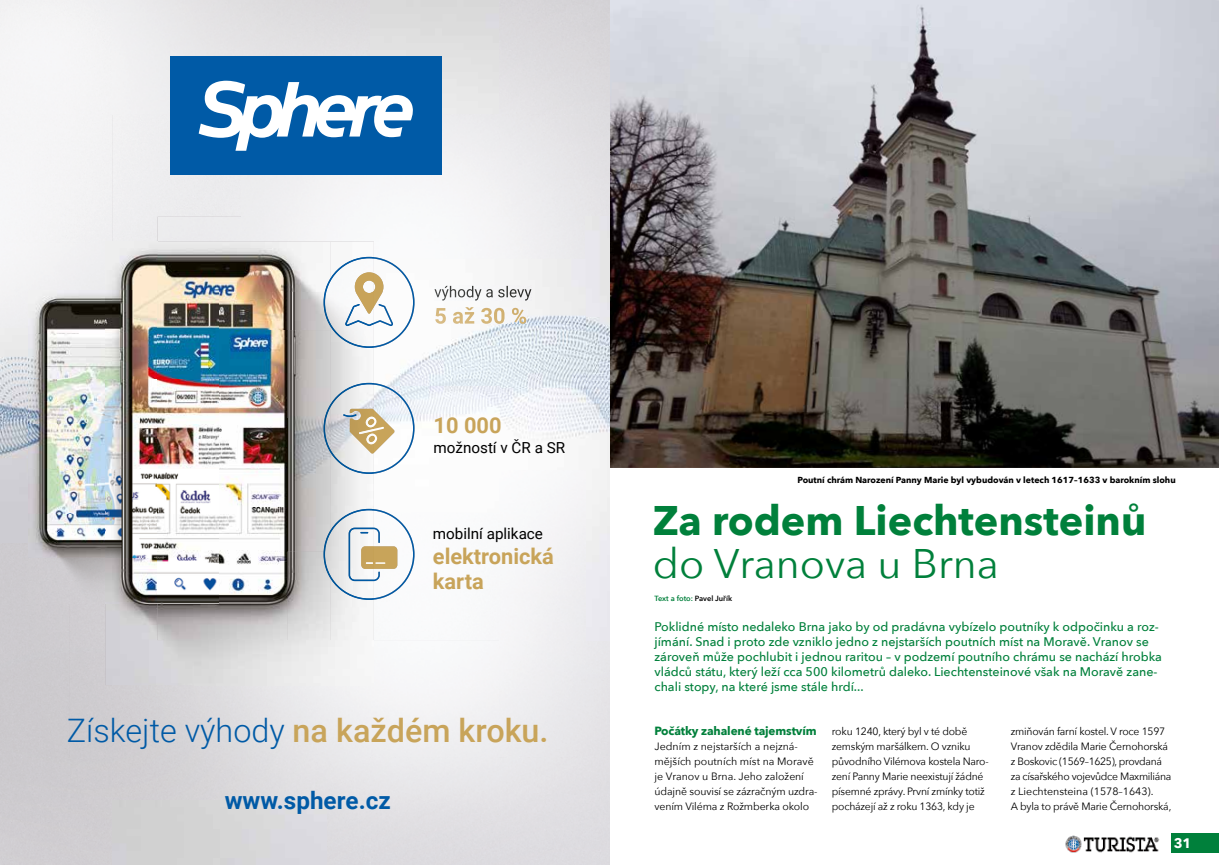
<style>
.page{position:relative;width:1219px;height:865px;background:#fff}
.page>*{position:absolute;margin:0;border:0;box-sizing:border-box;transform-origin:0 0}
.t1{font:700 41.25px "Avenir Next";color:#00803b}
.t2{font:41.25px "Avenir Next";color:#00803b}
.t3{font:300 32.38px "Roboto";color:#005aa6}
.t4{font:700 24.25px "Roboto";color:#005aa6}
.t5{font:700 21.88px/25.2px "Roboto";color:#c8a45a}
.t6{font:15.25px "Roboto";color:#000}
.t7{font:700 13.75px "Avenir Next";color:#fff}
.t8{font:500 12.5px/15px "Avenir Next";color:#00803b}
.t9{font:700 11.88px "Avenir Next";letter-spacing:-.01em;color:#00803b}
.t10{font:10.62px/15px "Avenir Next";letter-spacing:-.02em;color:#000}
.t11{font:10.62px/15px "Avenir Next";color:#000}
.t12{font:700 8.75px "Avenir Next";color:#000}
.t13{font:600 7.5px "Avenir Next";color:#00803b}
.s1{font-weight:500;color:#c8a45a}
.s2{color:#000}
</style>
<div class="page">
<div style="left:1171px;top:833px;width:48px;height:20px;background:#00803b"></div>
<img style="left:1065px;top:835px;width:95px;height:18px">
<img style="left:609px;top:0;width:610px;height:468px">
<img style="left:0;top:329px;width:29px;height:214px">
<div style="left:170px;top:56px;width:272px;height:119px;background:#005aa6"></div>
<svg style="left:199px;top:81px;width:214px;height:70px"></svg>
<img style="left:585px;top:217px;width:24px;height:423px">
<img style="left:390px;top:259px;width:196px;height:381px">
<img style="left:434px;top:286px;width:97px;height:14px">
<img style="left:435px;top:307px;width:91px;height:17px">
<svg style="left:374px;top:383px;width:41px;height:91px"></svg>
<img style="left:29px;top:290px;width:77px;height:313px">
<img style="left:106px;top:242px;width:51px;height:361px">
<img style="left:106px;top:603px;width:89px;height:82px">
<img style="left:157px;top:242px;width:174px;height:88px">
<img style="left:331px;top:242px;width:43px;height:398px">
<img style="left:218px;top:330px;width:69px;height:265px">
<img style="left:287px;top:330px;width:44px;height:310px">
<img style="left:157px;top:595px;width:130px;height:45px">
<img style="left:324px;top:383px;width:50px;height:91px">
<svg style="left:374px;top:257px;width:41px;height:91px"></svg>
<img style="left:324px;top:257px;width:50px;height:91px">
<svg style="left:374px;top:509px;width:41px;height:91px"></svg>
<img style="left:324px;top:509px;width:50px;height:91px">
<img style="left:157px;top:290px;width:61px;height:313px">
<h3 class="t5" style="left:433px;top:411px;width:70px">10 000</h3>
<h3 class="t6" style="left:433px;top:437px;width:133px">možností v ČR a SR</h3>
<h3 class="t6" style="left:433px;top:523px;width:112px">mobilní aplikace</h3>
<h3 class="t5" style="left:433px;top:543px;width:123px">elektronická karta</h3>
<h2 class="t3" style="left:67px;top:708px;width:483px">Získejte výhody <span class="s1">na každém kroku.</span></h2>
<h3 class="t4" style="left:225px;top:783px;width:167px">www.sphere.cz</h3>
<p class="t12" style="left:797px;top:472px;width:380px">Poutní chrám Narození Panny Marie byl vybudován v letech 1617–1633 v barokním slohu</p>
<h1 class="t1" style="left:653px;top:485px;width:495px">Za rodem Liechtensteinů</h1>
<h1 class="t2" style="left:653px;top:528px;width:348px">do Vranova u Brna</h1>
<p class="t13" style="left:654px;top:592px;width:79px">Text a foto: <span class="s2">Pavel Juřík</span></p>
<p class="t8" style="left:654px;top:619px;width:509px">Poklidné místo nedaleko Brna jako by od pradávna vybízelo poutníky k odpočinku a roz&shy;jímání. Snad i proto zde vzniklo jedno z nejstarších poutních míst na Moravě. Vranov se zároveň může pochlubit i jednou raritou – v podzemí poutního chrámu se nachází hrobka vládců státu, který leží cca 500 kilometrů daleko. Liechtensteinové však na Moravě zane&shy;chali stopy, na které jsme stále hrdí...</p>
<p class="t9" style="left:654px;top:721px;width:164px">Počátky zahalené tajemstvím</p>
<p class="t11" style="left:654px;top:738px;width:165px">Jedním z nejstarších a nejzná&shy;mějších poutních míst na Moravě je Vranov u Brna. Jeho založení údajně souvisí se zázračným uzdra&shy;vením Viléma z Rožmberka okolo</p>
<p class="t10" style="left:832px;top:723px;width:158px">roku 1240, který byl v té době zemským maršálkem. O vzniku původního Vilémova kostela Naro&shy;zení Panny Marie neexistují žádné písemné zprávy. První zmínky totiž pocházejí až z roku 1363, kdy je</p>
<p class="t10" style="left:1011px;top:723px;width:162px">zmiňován farní kostel. V roce 1597<br>Vranov zdědila Marie Černohorská z Boskovic (1569–1625), provdaná za císařského vojevůdce Maxmiliána z Liechtensteina (1578–1643).<br>A byla to právě Marie Černohorská,</p>
<p class="t7" style="left:1174px;top:831px;width:19px">31</p>
</div>
